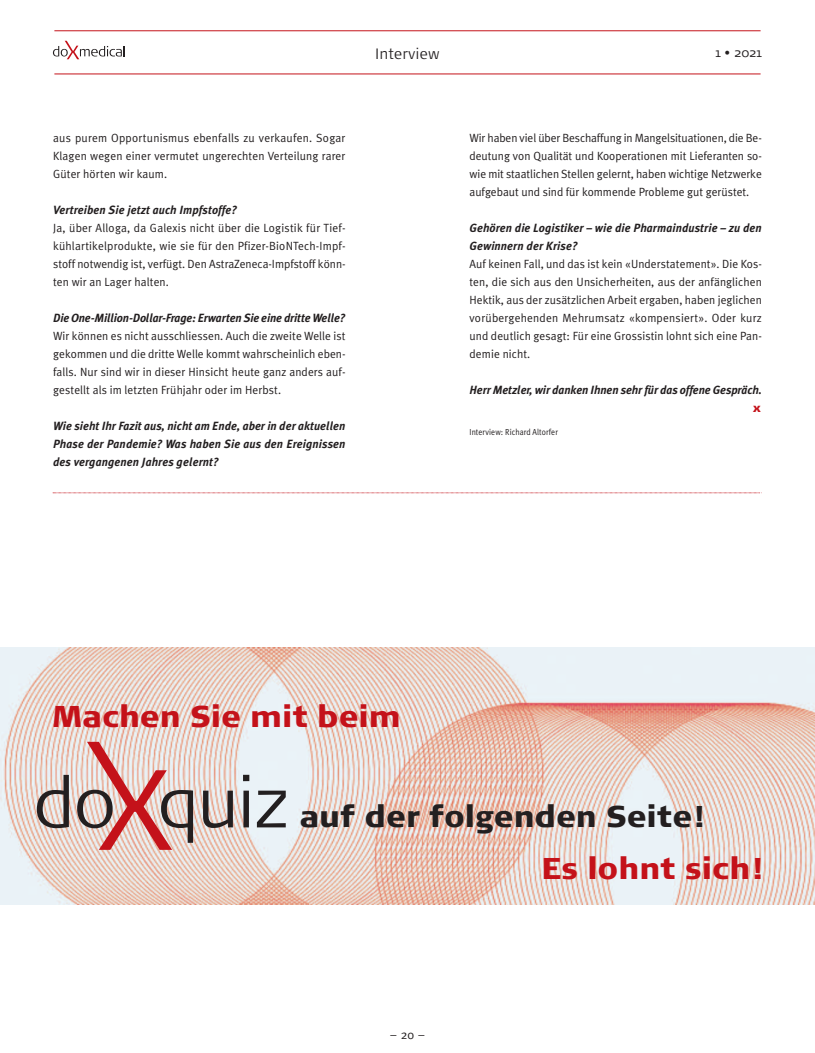
<style>
.page{position:relative;width:815px;height:1053px;background:#fff}
.page>*{position:absolute;margin:0;border:0;box-sizing:border-box;transform-origin:0 0}
.t1{font:300 70px "Signa Normal";letter-spacing:-.01em;color:#231f20}
.t2{font:900 30px "Signa Normal";color:#c4121a}
.t3{font:900 30px "Signa Normal";color:#231f20}
.t4{font:300 15px "Signa Normal";letter-spacing:.05em;color:#231f20;scale:.93 1}
.t5{font:300 12.5px "Signa Normal";color:#231f20}
.t6{font:12.5px "Meta";color:#231f20}
.t7{font:11.88px/18px "Meta Plus Normal";letter-spacing:.01em;color:#231f20;text-align:justify}
.t8{font:italic 700 11.88px/18px "Meta Plus";letter-spacing:.01em;color:#231f20;text-align:justify}
.t9{font:italic 700 11.88px "Meta Plus";letter-spacing:-.01em;color:#231f20}
.t10{font:900 11.88px "Signa Normal";color:#c4121a}
.t11{font:8.75px "Meta Plus Normal";letter-spacing:.01em;color:#231f20;scale:.9 1}
</style>
<div class="page">
<hr style="left:54px;top:30px;width:707px;height:1px;background:#c4121a">
<hr style="left:54px;top:74px;width:707px;height:1px;background:#c4121a">
<svg style="left:53px;top:41px;width:72px;height:18px"></svg>
<svg style="left:53px;top:492px;width:709px;height:1px"></svg>
<img style="left:0;top:647px;width:815px;height:257px">
<svg style="left:87px;top:741px;width:85px;height:108px;background:#e0aaa7"></svg>
<p class="t7" style="left:53px;top:129px;width:294px">aus purem Opportunismus ebenfalls zu verkaufen. Sogar Klagen wegen einer vermutet ungerechten Verteilung rarer Güter hörten wir kaum.</p>
<p class="t8" style="left:53px;top:201px;width:186px">Vertreiben Sie jetzt auch Impfstoffe?</p>
<p class="t7" style="left:53px;top:219px;width:294px">Ja, über Alloga, da Galexis nicht über die Logistik für Tief&shy;kühlartikelprodukte, wie sie für den Pfizer-BioNTech-Impf&shy;stoff notwendig ist, verfügt. Den AstraZeneca-Impfstoff könn&shy;ten wir an Lager halten.</p>
<p class="t9" style="left:53px;top:311px;width:294px">Die One-Million-Dollar-Frage: Erwarten Sie eine dritte Welle?</p>
<p class="t7" style="left:53px;top:327px;width:294px">Wir können es nicht ausschliessen. Auch die zweite Welle ist gekommen und die dritte Welle kommt wahrscheinlich eben&shy;falls. Nur sind wir in dieser Hinsicht heute ganz anders auf&shy;gestellt als im letzten Frühjahr oder im Herbst.</p>
<p class="t8" style="left:53px;top:417px;width:294px">Wie sieht Ihr Fazit aus, nicht am Ende, aber in der aktuellen Phase der Pandemie? Was haben Sie aus den Ereignissen des vergangenen Jahres gelernt?</p>
<p class="t4" style="left:376px;top:49px;width:70px">Interview</p>
<p class="t5" style="left:716px;top:48px;width:48px">1 • 2021</p>
<p class="t7" style="left:469px;top:129px;width:294px">Wir haben viel über Beschaffung in Mangelsituationen, die Be&shy;deutung von Qualität und Kooperationen mit Lieferanten so&shy;wie mit staatlichen Stellen gelernt, haben wichtige Netzwerke aufgebaut und sind für kommende Probleme gut gerüstet.</p>
<p class="t8" style="left:469px;top:219px;width:294px">Gehören die Logistiker – wie die Pharmaindustrie – zu den<br>Gewinnern der Krise?</p>
<p class="t7" style="left:469px;top:255px;width:294px">Auf keinen Fall, und das ist kein «Understatement». Die Kos&shy;ten, die sich aus den Unsicherheiten, aus der anfänglichen Hektik, aus der zusätzlichen Arbeit ergaben, haben jeglichen vorübergehenden Mehrumsatz «kompensiert». Oder kurz und deutlich gesagt: Für eine Grossistin lohnt sich eine Pan&shy;demie nicht.</p>
<p class="t8" style="left:469px;top:381px;width:294px">Herr Metzler, wir danken Ihnen sehr für das offene Gespräch.</p>
<p class="t10" style="left:753px;top:404px;width:9px">x</p>
<p class="t11" style="left:469px;top:426px;width:100px">Interview: Richard Altorfer</p>
<h2 class="t2" style="left:53px;top:706px;width:349px">Machen Sie mit beim</h2>
<h1 class="t1" style="left:33px;top:778px;width:257px">do quiz</h1>
<h2 class="t3" style="left:300px;top:805px;width:406px">auf der folgenden Seite!</h2>
<h2 class="t2" style="left:542px;top:858px;width:222px">Es lohnt sich!</h2>
<p class="t6" style="left:391px;top:1027px;width:35px">–20–</p>
</div>
